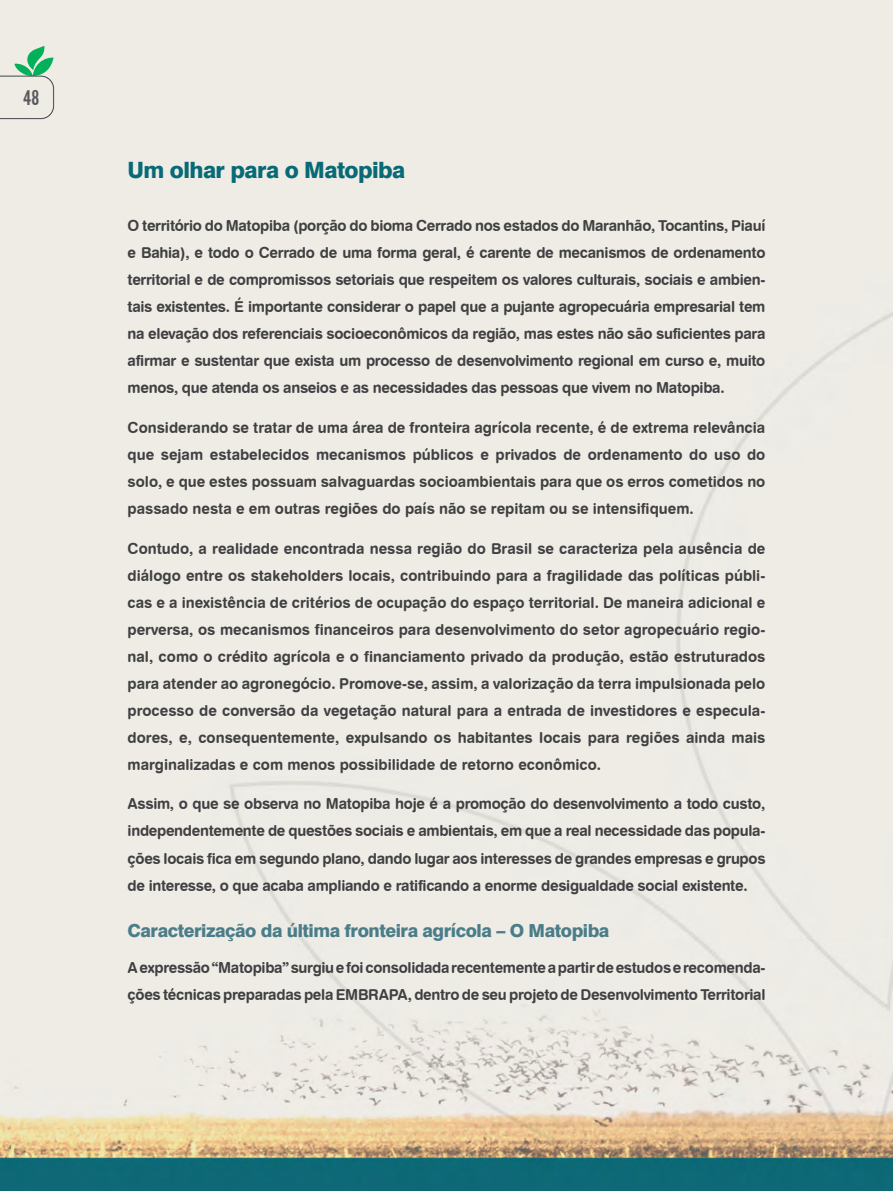
<style>
.page{position:relative;width:893px;height:1191px;background:#fff}
.page>*{position:absolute;margin:0;border:0;box-sizing:border-box;transform-origin:0 0}
.t1{font:800 22.5px "Swiss 721 BT";letter-spacing:-.025em;color:#076a76}
.t2{font:21px "Alternate Gothic No 2 BT";color:#58595b}
.t3{font:800 18px "Swiss 721 BT";letter-spacing:-.025em;color:#4a7d89}
.t4{font:15px/27px "Swiss 721 BT Bold Rounded";letter-spacing:-.02em;color:#414042;text-align:justify}
</style>
<div class="page">
<img style="left:0;top:0;width:893px;height:1191px">
<svg style="left:0;top:46px;width:54px;height:18px"></svg>
<div style="left:0;top:64px;width:65px;height:55px;background:#fff;opacity:.75"></div>
<div style="left:0;top:76px;width:69px;height:43px;background:#eeece5"></div>
<h2 class="t2" style="left:23px;top:86px;width:18px">48</h2>
<h1 class="t1" style="left:128px;top:157px;width:279px">Um olhar para o Matopiba</h1>
<p class="t4" style="left:128px;top:212px;width:639px">O território do Matopiba (porção do bioma Cerrado nos estados do Maranhão, Tocantins, Piauí e Bahia), e todo o Cerrado de uma forma geral, é carente de mecanismos de ordenamento territorial e de compromissos setoriais que respeitem os valores culturais, sociais e ambien&shy;tais existentes. É importante considerar o papel que a pujante agropecuária empresarial tem na elevação dos referenciais socioeconômicos da região, mas estes não são suficientes para afirmar e sustentar que exista um processo de desenvolvimento regional em curso e, muito menos, que atenda os anseios e as necessidades das pessoas que vivem no Matopiba.</p>
<p class="t4" style="left:128px;top:414px;width:639px">Considerando se tratar de uma área de fronteira agrícola recente, é de extrema relevância que sejam estabelecidos mecanismos públicos e privados de ordenamento do uso do solo, e que estes possuam salvaguardas socioambientais para que os erros cometidos no passado nesta e em outras regiões do país não se repitam ou se intensifiquem.</p>
<p class="t4" style="left:128px;top:534px;width:639px">Contudo, a realidade encontrada nessa região do Brasil se caracteriza pela ausência de diálogo entre os stakeholders locais, contribuindo para a fragilidade das políticas públi&shy;cas e a inexistência de critérios de ocupação do espaço territorial. De maneira adicional e perversa, os mecanismos financeiros para desenvolvimento do setor agropecuário regio&shy;nal, como o crédito agrícola e o financiamento privado da produção, estão estruturados para atender ao agronegócio. Promove-se, assim, a valorização da terra impulsionada pelo processo de conversão da vegetação natural para a entrada de investidores e especula&shy;dores, e, consequentemente, expulsando os habitantes locais para regiões ainda mais marginalizadas e com menos possibilidade de retorno econômico.</p>
<p class="t4" style="left:128px;top:790px;width:639px">Assim, o que se observa no Matopiba hoje é a promoção do desenvolvimento a todo custo, independentemente de questões sociais e ambientais, em que a real necessidade das popula&shy;ções locais fica em segundo plano, dando lugar aos interesses de grandes empresas e grupos de interesse, o que acaba ampliando e ratificando a enorme desigualdade social existente.</p>
<p class="t3" style="left:128px;top:919px;width:483px">Caracterização da última fronteira agrícola – O Matopiba</p>
<p class="t4" style="left:128px;top:953px;width:639px">A expressão “Matopiba” surgiu e foi consolidada recentemente a partir de estudos e recomenda&shy;ções técnicas preparadas pela EMBRAPA, dentro de seu projeto de Desenvolvimento Territorial</p>
</div>
